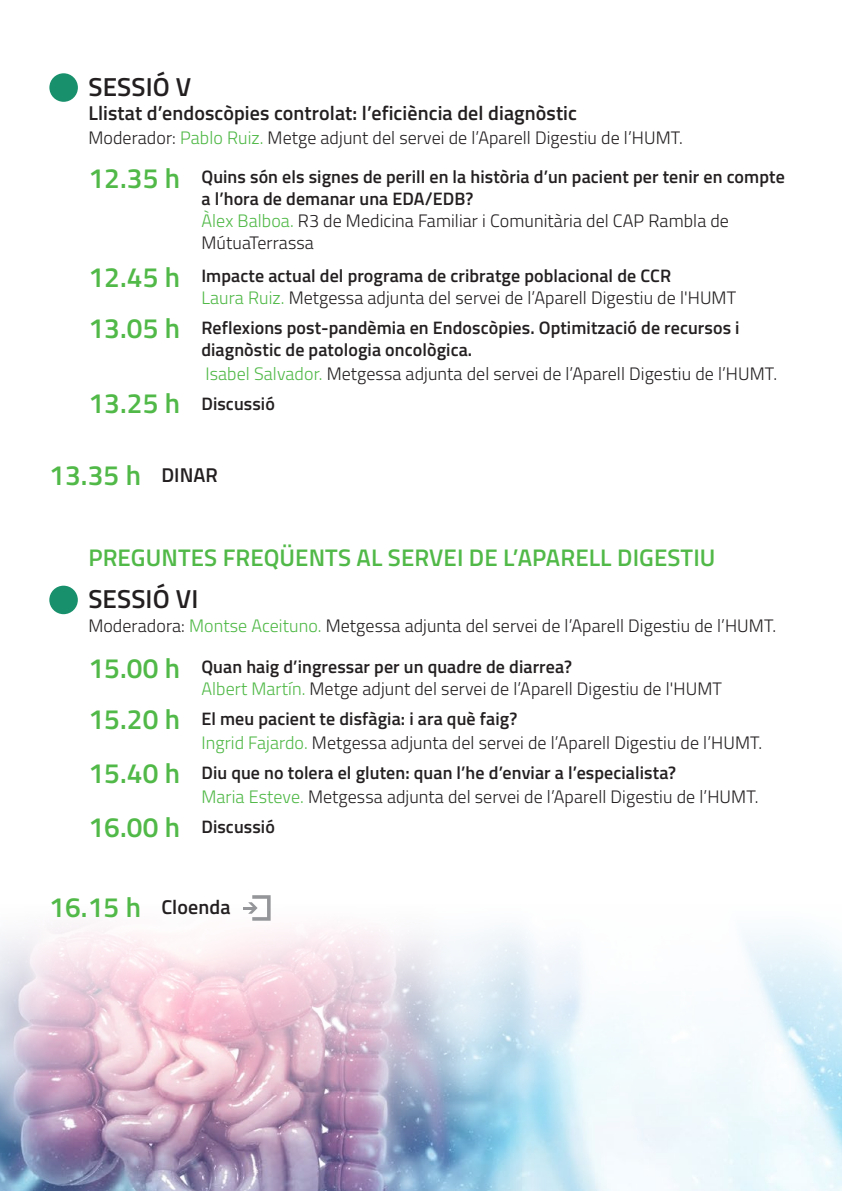
<style>
.page{position:relative;width:842px;height:1191px;background:#fff}
.page>*{position:absolute;margin:0;border:0;box-sizing:border-box;transform-origin:0 0}
.t1{font:600 28px/51px "Titillium Web";letter-spacing:.005em;color:#51b948}
.t2{font:600 26px "Titillium Web";letter-spacing:.005em;color:#231f20}
.t3{font:600 24px "Titillium Web";letter-spacing:.005em;color:#51b948}
.t4{font:600 20px "Titillium Web";letter-spacing:.005em;color:#231f20}
.t5{font:600 18px/22px "Titillium Web";letter-spacing:.005em;color:#231f20}
.t6{font:300 18px/22px "Titillium Web";letter-spacing:.005em;color:#231f20}
.s1{font-weight:300}
.s2{font-weight:300;color:#51b948}
.s3{font-weight:600}
.s4{color:#51b948}
.s5{font-size:20px;color:#231f20}
.s6{font-size:28px;color:#51b948}
</style>
<div class="page">
<div style="left:49px;top:73px;width:29px;height:29px;background:#17906b;border-radius:50%"></div>
<img style="left:0;top:1147px;width:842px;height:44px">
<svg style="left:0;top:920px;width:842px;height:227px"></svg>
<div style="left:49px;top:585px;width:29px;height:29px;background:#17906b;border-radius:50%"></div>
<svg style="left:243px;top:895px;width:28px;height:25px"></svg>
<h2 class="t2" style="left:88px;top:67px;width:104px">SESSIÓ V</h2>
<p class="t4" style="left:88px;top:98px;width:490px">Llistat d’endoscòpies controlat: l’eficiència del diagnòstic</p>
<p class="t5" style="left:201px;top:117px;width:585px;line-height:38.8px;text-indent:-113px"><span class="s1">Moderador:</span> <span class="s2">Pablo Ruiz.</span> <span class="s1">Metge adjunt del servei de l’Aparell Digestiu de l’HUMT.<br></span>Quins són els signes de perill en la història d’un pacient per tenir en compte</p>
<p class="t6" style="left:201px;top:186px;width:529px"><span class="s3">a l’hora de demanar una EDA/EDB?<br></span><span class="s4">Àlex Balboa.</span> R3 de Medicina Familiar i Comunitària del CAP Rambla de<br>MútuaTerrassa</p>
<h1 class="t1" style="left:88px;top:151px;width:93px">12.35 h</h1>
<h1 class="t1" style="left:88px;top:250px;width:93px">12.45 h<br>13.05 h</h1>
<h1 class="t1" style="left:88px;top:376px;width:93px">13.25 h</h1>
<p class="t5" style="left:201px;top:264px;width:536px">Impacte actual del programa de cribratge poblacional de CCR<br><span class="s2">Laura Ruiz.</span> <span class="s1">Metgessa adjunta del servei de l’Aparell Digestiu de l'HUMT</span></p>
<p class="t5" style="left:201px;top:316px;width:540px">Reflexions post-pandèmia en Endoscòpies. Optimització de recursos i diagnòstic de patologia oncològica.</p>
<p class="t6" style="left:201px;top:358px;width:577px;line-height:30px"><span class="s4">Isabel Salvador.</span> Metgessa adjunta del servei de l’Aparell Digestiu de l’HUMT.<br><span class="s3">Discussió</span></p>
<h1 class="t1" style="left:49px;top:448px;width:170px">13.35 h <span class="s5">DINAR</span></h1>
<h3 class="t3" style="left:88px;top:539px;width:629px">PREGUNTES FREQÜENTS AL SERVEI DE L’APARELL DIGESTIU</h3>
<h2 class="t2" style="left:88px;top:579px;width:111px">SESSIÓ VI</h2>
<p class="t6" style="left:88px;top:614px;width:689px">Moderadora: <span class="s4">Montse Aceituno.</span> Metgessa adjunta del servei de l’Aparell Digestiu de l’HUMT.</p>
<p class="t6" style="left:201px;top:655px;width:522px"><span class="s3">Quan haig d’ingressar per un quadre de diarrea?<br></span><span class="s4">Albert Martín.</span> Metge adjunt del servei de l’Aparell Digestiu de l'HUMT</p>
<p class="t6" style="left:201px;top:706px;width:562px;line-height:24px"><span class="s3">El meu pacient te disfàgia: i ara què faig?<br></span><span class="s4">Ingrid Fajardo.</span> Metgessa adjunta del servei de l’Aparell Digestiu de l’HUMT.</p>
<p class="t5" style="left:201px;top:760px;width:558px;line-height:24px">Diu que no tolera el gluten: quan l’he d’enviar a l’especialista?<br><span class="s2">Maria Esteve.</span> <span class="s1">Metgessa adjunta del servei de l’Aparell Digestiu de l’HUMT.</span></p>
<p class="t5" style="left:201px;top:815px;width:75px">Discussió</p>
<h1 class="t1" style="left:88px;top:641px;width:93px">15.00 h<br>15.20 h</h1>
<h1 class="t1" style="left:88px;top:745px;width:93px;line-height:54px">15.40 h<br>16.00 h</h1>
<p class="t4" style="left:49px;top:892px;width:183px"><span class="s6">16.15 h</span> Cloenda</p>
</div>
